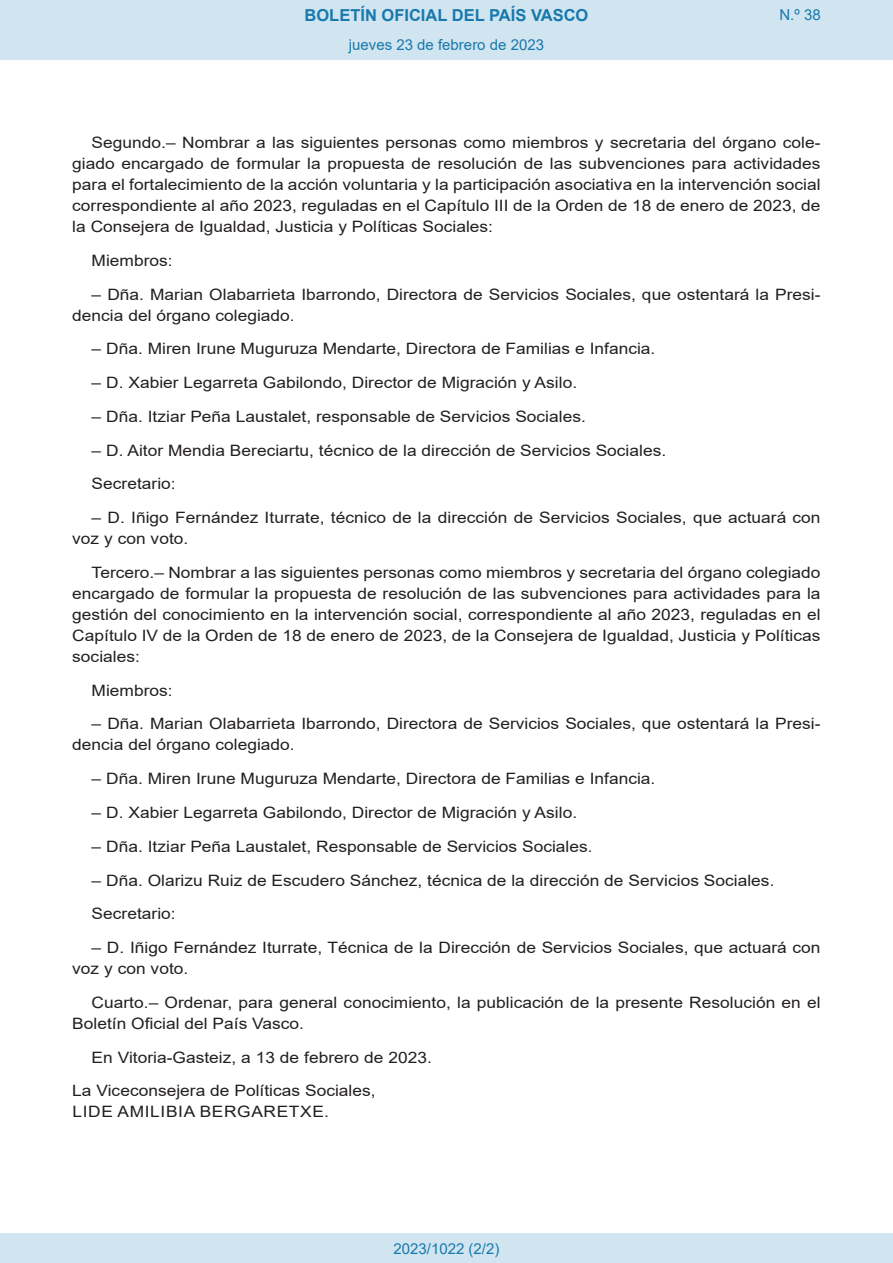
<style>
.page{position:relative;width:893px;height:1263px;background:#fff}
.page>*{position:absolute;margin:0;border:0;box-sizing:border-box;transform-origin:0 0}
.t1{font:700 16.5px "Arial";color:#1879ad}
.BOPVDetalle{font:15.6px/21px "Arial";color:#231f20;scale:1.11 1}
.BOPVFirmaLugFec{font:15.6px "Arial";color:#231f20;scale:1.11 1}
.BOPVFirmaPuesto{font:15.6px "Arial";color:#231f20;scale:1.11 1}
.BOPVFirmaNombre{font:15.6px "Arial";letter-spacing:.035em;color:#231f20;scale:1.11 1}
.Paginacion_Centro{font:15px "Arial";color:#1879ad}
</style>
<div class="page">
<div style="left:0;top:0;width:893px;height:60px;background:#d0e5f0"></div>
<div style="left:0;top:1233px;width:893px;height:30px;background:#d0e5f0"></div>
<p class="t1" style="left:305px;top:3px;width:285px">BOLETÍN OFICIAL DEL PAÍS VASCO</p>
<p class="Paginacion_Centro" style="left:349px;top:35px;width:197px">jueves 23 de febrero de 2023</p>
<p class="Paginacion_Centro" style="left:779px;top:5px;width:43px">N.º 38</p>
<p class="BOPVDetalle" style="left:72px;top:132px;width:676px;text-align:justify;text-indent:19px">Segundo.– Nombrar a las siguientes personas como miembros y secretaria del órgano cole&shy;giado encargado de formular la propuesta de resolución de las subvenciones para actividades para el fortalecimiento de la acción voluntaria y la participación asociativa en la intervención social correspondiente al año 2023, reguladas en el Capítulo III de la Orden de 18 de enero de 2023, de la Consejera de Igualdad, Justicia y Políticas Sociales:</p>
<p class="BOPVDetalle" style="left:92px;top:250px;width:75px">Miembros:</p>
<p class="BOPVDetalle" style="left:72px;top:284px;width:676px;text-indent:19px">– Dña. Marian Olabarrieta Ibarrondo, Directora de Servicios Sociales, que ostentará la Presi&shy;dencia del órgano colegiado.</p>
<p class="BOPVDetalle" style="left:92px;top:338px;width:509px">– Dña. Miren Irune Muguruza Mendarte, Directora de Familias e Infancia.</p>
<p class="BOPVDetalle" style="left:92px;top:372px;width:439px">– D. Xabier Legarreta Gabilondo, Director de Migración y Asilo.</p>
<p class="BOPVDetalle" style="left:92px;top:406px;width:447px">– Dña. Itziar Peña Laustalet, responsable de Servicios Sociales.</p>
<p class="BOPVDetalle" style="left:92px;top:440px;width:519px">– D. Aitor Mendia Bereciartu, técnico de la dirección de Servicios Sociales.</p>
<p class="BOPVDetalle" style="left:92px;top:473px;width:77px">Secretario:</p>
<p class="BOPVDetalle" style="left:72px;top:507px;width:676px;text-indent:19px">– D. Iñigo Fernández Iturrate, técnico de la dirección de Servicios Sociales, que actuará con voz y con voto.</p>
<p class="BOPVDetalle" style="left:72px;top:562px;width:676px;text-align:justify;text-indent:19px">Tercero.– Nombrar a las siguientes personas como miembros y secretaria del órgano colegiado encargado de formular la propuesta de resolución de las subvenciones para actividades para la gestión del conocimiento en la intervención social, correspondiente al año 2023, reguladas en el Capítulo IV de la Orden de 18 de enero de 2023, de la Consejera de Igualdad, Justicia y Políticas sociales:</p>
<p class="BOPVDetalle" style="left:92px;top:680px;width:75px">Miembros:</p>
<p class="BOPVDetalle" style="left:72px;top:713px;width:676px;text-indent:19px">– Dña. Marian Olabarrieta Ibarrondo, Directora de Servicios Sociales, que ostentará la Presi&shy;dencia del órgano colegiado.</p>
<p class="BOPVDetalle" style="left:92px;top:768px;width:509px">– Dña. Miren Irune Muguruza Mendarte, Directora de Familias e Infancia.</p>
<p class="BOPVDetalle" style="left:92px;top:802px;width:439px">– D. Xabier Legarreta Gabilondo, Director de Migración y Asilo.</p>
<p class="BOPVDetalle" style="left:92px;top:836px;width:453px">– Dña. Itziar Peña Laustalet, Responsable de Servicios Sociales.</p>
<p class="BOPVDetalle" style="left:92px;top:869px;width:617px">– Dña. Olarizu Ruiz de Escudero Sánchez, técnica de la dirección de Servicios Sociales.</p>
<p class="BOPVDetalle" style="left:92px;top:903px;width:77px">Secretario:</p>
<p class="BOPVDetalle" style="left:72px;top:937px;width:676px;text-indent:19px">– D. Iñigo Fernández Iturrate, Técnica de la Dirección de Servicios Sociales, que actuará con voz y con voto.</p>
<p class="BOPVDetalle" style="left:72px;top:992px;width:676px;text-indent:19px">Cuarto.– Ordenar, para general conocimiento, la publicación de la presente Resolución en el<br>Boletín Oficial del País Vasco.</p>
<p class="BOPVFirmaLugFec" style="left:92px;top:1046px;width:308px">En Vitoria-Gasteiz, a 13 de febrero de 2023.</p>
<p class="BOPVFirmaPuesto" style="left:72px;top:1080px;width:275px">La Viceconsejera de Políticas Sociales,</p>
<p class="BOPVFirmaNombre" style="left:73px;top:1101px;width:233px">LIDE AMILIBIA BERGARETXE.</p>
<p class="Paginacion_Centro" style="left:393px;top:1238px;width:107px">2023/1022 (2/2)</p>
</div>
